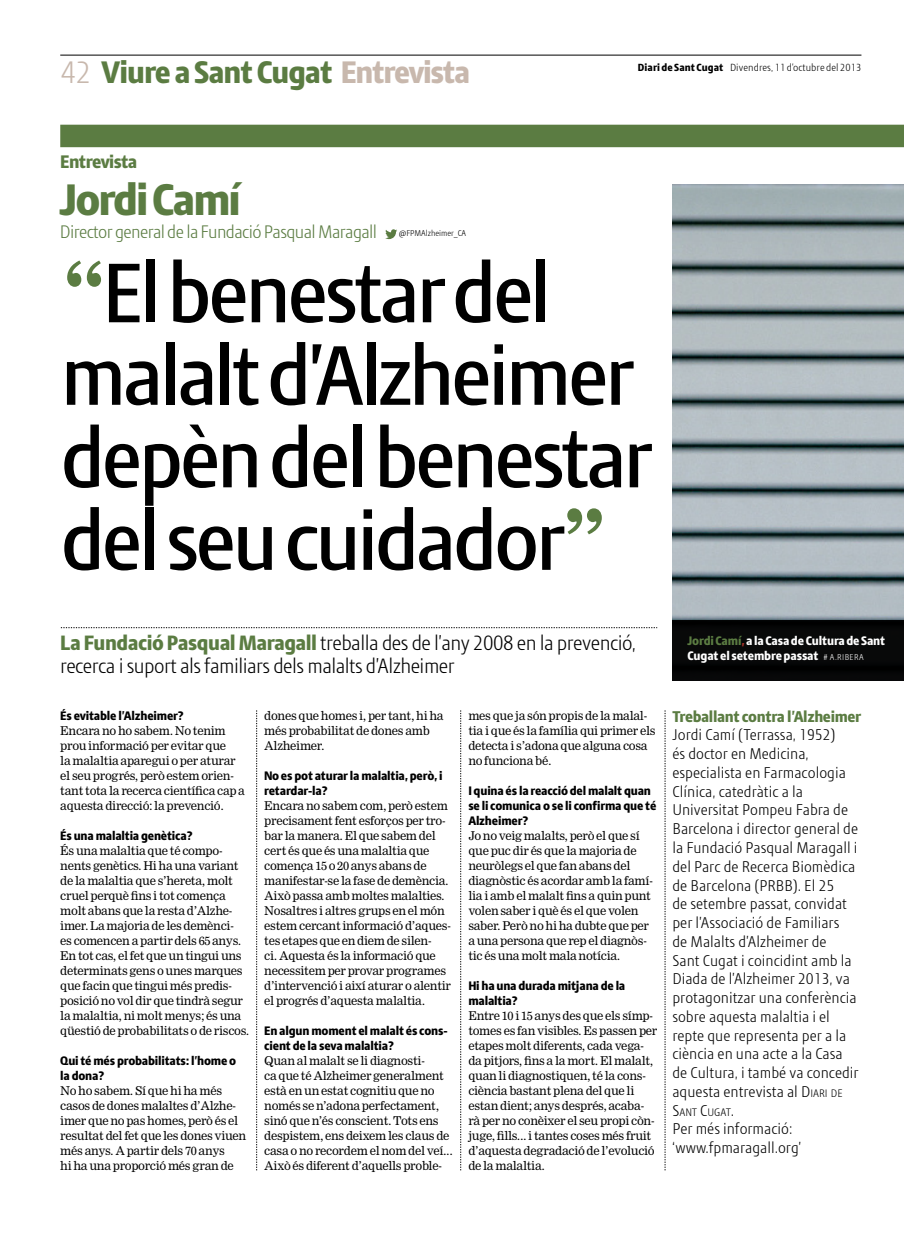
<style>
.page{position:relative;width:904px;height:1241px;background:#fff}
.page>*{position:absolute;margin:0;border:0;box-sizing:border-box;transform-origin:0 0}
.t1{font:500 81.25px/82.5px "Modena";letter-spacing:-.05em;color:#000}
.t2{font:800 42.5px "Modena";letter-spacing:-.05em;color:#5b7c42}
.t3{font:800 30px "Modena";letter-spacing:-.035em;color:#5b7c42}
.t4{font:300 20px/22.5px "Modena";letter-spacing:-.025em;color:#000}
.t5{font:300 17.5px "Modena";letter-spacing:-.035em;color:#5b7c42}
.t6{font:800 17.5px "Modena";letter-spacing:-.035em;color:#5b7c42}
.t7{font:300 15px/18.8px "Modena";color:#000}
.t8{font:800 15px "Modena";letter-spacing:-.025em;color:#5b7c42}
.t9{font:11.88px/15px "Clarion";letter-spacing:-.02em;color:#000}
.t10{font:800 11.88px/15px "Modena";letter-spacing:-.015em;color:#000}
.t11{font:800 11.88px/15px "Modena";letter-spacing:-.01em;color:#fff}
.t12{font:300 10.5px "Modena";color:#000}
.t13{font:300 10px "Modena";letter-spacing:.005em;color:#000}
.s1{font-weight:300;color:#c8b8ad}
.s2{color:#c8b8ad}
.s3{font-size:8.12px;color:#000}
.s4{font-weight:800}
.s5{font-family:"Clarion";font-weight:700;color:#5b7c42}
.s6{font-weight:800;color:#5b7c42}
.s7{color:#5b7c42}
.s8{color:#b0352c}
.s9{font-weight:300;font-size:8.12px}
.s10{font-style:inherit}
.s11{font-size:10.5px}
.s12{font-size:15px}
</style>
<div class="page">
<hr style="left:60px;top:55px;width:801px;height:1px;background:#000">
<img style="left:672px;top:185px;width:232px;height:435px">
<div style="left:60px;top:125px;width:844px;height:22px;background:#5b7c42"></div>
<svg style="left:665px;top:710px;width:1px;height:460px"></svg>
<svg style="left:460px;top:710px;width:1px;height:460px"></svg>
<svg style="left:256px;top:710px;width:1px;height:460px"></svg>
<svg style="left:61px;top:627px;width:596px;height:1px"></svg>
<svg style="left:385px;top:229px;width:12px;height:10px"></svg>
<div style="left:672px;top:620px;width:232px;height:60px;background:#080909"></div>
<h3 class="t3" style="left:60px;top:54px;width:411px"><span class="s1">42</span> Viure a Sant Cugat <span class="s2">Entrevista</span></h3>
<h3 class="t6" style="left:60px;top:151px;width:79px">Entrevista</h3>
<h2 class="t2" style="left:60px;top:173px;width:182px">Jordi Camí</h2>
<h3 class="t5" style="left:60px;top:220px;width:408px">Director general de la Fundació Pasqual Maragall <span class="s3">@FPMAlzheimer_CA</span></h3>
<p class="t13" style="left:638px;top:61px;width:225px"><span class="s4">Diari de Sant Cugat</span> Divendres, 11 d’octubre del 2013</p>
<h1 class="t1" style="left:60px;top:251px;width:594px"><span class="s5">“</span>El benestar del malalt d’Alzheimer depèn del benestar del seu cuidador<span class="s5">”</span></h1>
<h3 class="t4" style="left:60px;top:631px;width:577px"><span class="s6">La Fundació Pasqual Maragall</span> treballa des de l’any 2008 en la prevenció, recerca i suport als familiars dels malalts d’Alzheimer</h3>
<p class="t10" style="left:60px;top:708px;width:125px">És evitable l’Alzheimer?</p>
<p class="t9" style="left:60px;top:723px;width:186px">Encara no ho sabem. No tenim prou informació per evitar que<br>la malaltia aparegui o per aturar el seu progrés, però estem orien&shy;tant tota la recerca científica cap a aquesta direcció: la prevenció.</p>
<p class="t10" style="left:60px;top:828px;width:134px">És una malaltia genètica?</p>
<p class="t9" style="left:60px;top:843px;width:190px">És una malaltia que té compo&shy;nents genètics. Hi ha una variant de la malaltia que s’hereta, molt cruel perquè fins i tot comença molt abans que la resta d’Alzhe&shy;imer. La majoria de les demènci-<br>es comencen a partir dels 65 anys.<br>En tot cas, el fet que un tingui uns determinats gens o unes marques que facin que tingui més predis&shy;posició no vol dir que tindrà segur la malaltia, ni molt menys; és una qüestió de probabilitats o de riscos.</p>
<p class="t10" style="left:60px;top:1053px;width:177px">Qui té més probabilitats: l’home o la dona?</p>
<p class="t9" style="left:60px;top:1083px;width:187px">No ho sabem. Sí que hi ha més casos de dones malaltes d’Alzhe&shy;imer que no pas homes, però és el resultat del fet que les dones viuen més anys. A partir dels 70 anys<br>hi ha una proporció més gran de</p>
<p class="t9" style="left:264px;top:708px;width:181px">dones que homes i, per tant, hi ha més probabilitat de dones amb<br>Alzheimer.</p>
<p class="t10" style="left:264px;top:768px;width:180px">No es pot aturar la malaltia, però, i retardar-la?</p>
<p class="t9" style="left:264px;top:798px;width:188px">Encara no sabem com, però estem precisament fent esforços per tro&shy;bar la manera. El que sabem del cert és que és una malaltia que comença 15 o 20 anys abans de manifestar-se la fase de demència.<br>Això passa amb moltes malalties.<br>Nosaltres i altres grups en el món estem cercant informació d’aques&shy;tes etapes que en diem de silen-<br>ci. Aquesta és la informació que necessitem per provar programes d’intervenció i així aturar o alentir el progrés d’aquesta malaltia.</p>
<p class="t10" style="left:264px;top:1023px;width:185px">En algun moment el malalt és cons&shy;cient de la seva malaltia?</p>
<p class="t9" style="left:264px;top:1053px;width:190px">Quan al malalt se li diagnosti-<br>ca que té Alzheimer generalment està en un estat cognitiu que no només se n’adona perfectament, sinó que n’és conscient. Tots ens despistem, ens deixem les claus de casa o no recordem el nom del veí...<br>Això és diferent d’aquells proble-</p>
<p class="t9" style="left:468px;top:708px;width:188px">mes que ja són propis de la malal&shy;tia i que és la família qui primer els detecta i s’adona que alguna cosa no funciona bé.</p>
<p class="t10" style="left:468px;top:783px;width:189px">I quina és la reacció del malalt quan se li comunica o se li confirma que té<br>Alzheimer?</p>
<p class="t9" style="left:468px;top:828px;width:186px">Jo no veig malalts, però el que sí que puc dir és que la majoria de neuròlegs el que fan abans del diagnòstic és acordar amb la famí&shy;lia i amb el malalt fins a quin punt volen saber i què és el que volen saber. Però no hi ha dubte que per a una persona que rep el diagnòs&shy;tic és una molt mala notícia.</p>
<p class="t10" style="left:468px;top:978px;width:158px">Hi ha una durada mitjana de la malaltia?</p>
<p class="t9" style="left:468px;top:1008px;width:190px">Entre 10 i 15 anys des que els símp&shy;tomes es fan visibles. Es passen per etapes molt diferents, cada vega&shy;da pitjors, fins a la mort. El malalt, quan li diagnostiquen, té la cons&shy;ciència bastant plena del que li estan dient; anys després, acaba&shy;rà per no conèixer el seu propi còn&shy;juge, fills... i tantes coses més fruit d’aquesta degradació de l’evolució de la malaltia.</p>
<p class="t11" style="left:687px;top:633px;width:199px"><span class="s7">Jordi Camí</span><span class="s8">,</span> a la Casa de Cultura de Sant<br>Cugat el setembre passat <span class="s9"># a .ribera</span></p>
<p class="t8" style="left:672px;top:706px;width:190px">Treballant contra l’Alzheimer</p>
<p class="t7" style="left:672px;top:725px;width:188px">Jordi Camí (Terrassa, 1952)<br>és doctor en Medicina, especialista en Farmacologia<br>Clínica, catedràtic a la<br>U niversitat Pompeu Fabra de<br>Barcelona i director general de la Fundació Pasqual Maragall i del Parc de Recerca Biomèdica de Barcelona (PRBB). El 25<br>de setembre passat, convidat per l’Associació de Familiars<br>de Malalts d’Alzheimer de<br>Sant Cugat i coincidint amb la<br>Diada de l’Alzheimer 2013, va protagonitzar una conferència sobre aquesta malaltia i el repte que representa per a la ciència en una acte a la Casa de Cultura, i també va concedir aquesta entrevista al <span class="s10">D</span><span class="s11">IARI D E</span></p>
<p class="t12" style="left:672px;top:1105px;width:63px"><span class="s12">S</span>ANT <span class="s12">C</span>UGAT<span class="s12">.</span></p>
<p class="t7" style="left:672px;top:1119px;width:130px">Per més informació: ‘www.fpmaragall.org’</p>
</div>
